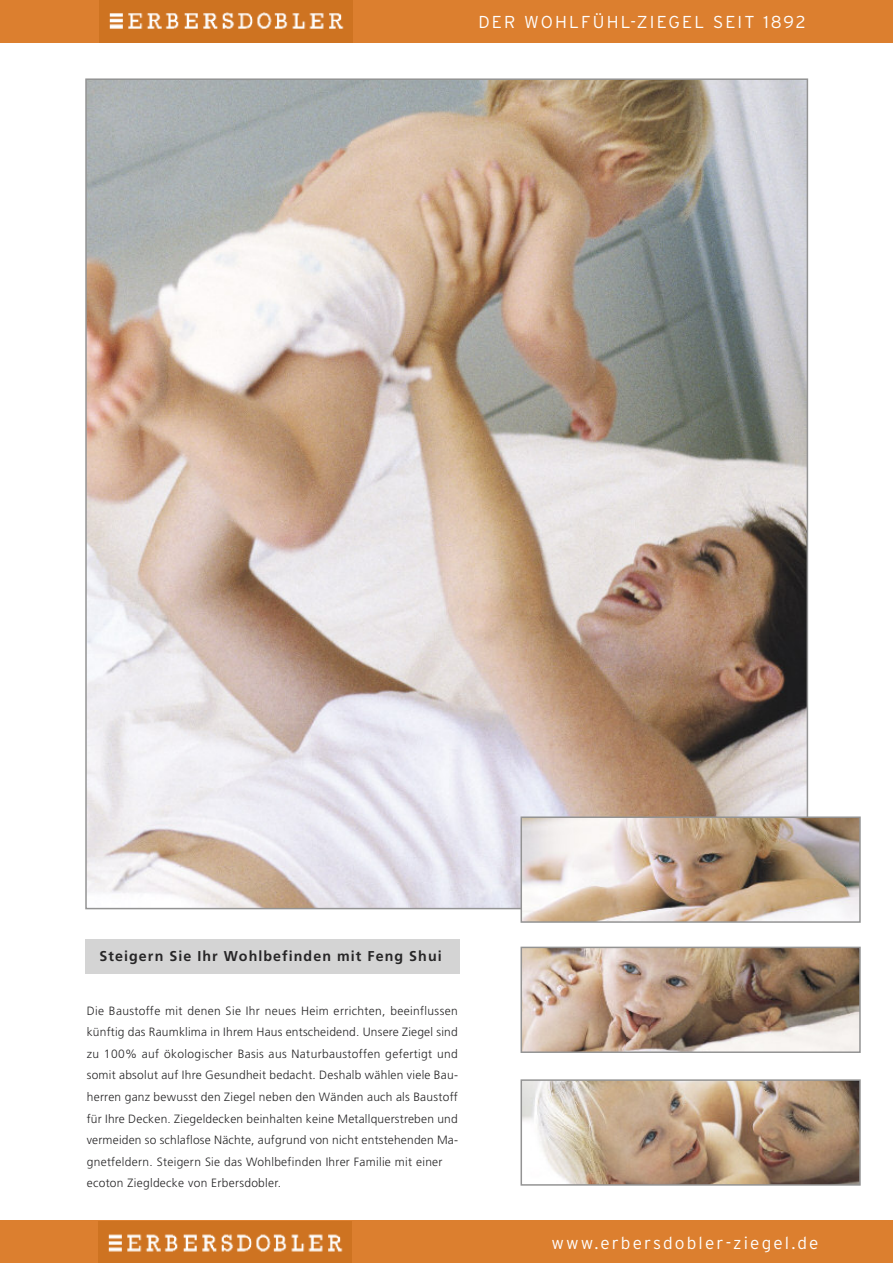
<style>
.page{position:relative;width:893px;height:1263px;background:#fff}
.page>*{position:absolute;margin:0;border:0;box-sizing:border-box;transform-origin:0 0}
.t1{font:300 17.25px "Interstate";letter-spacing:.125em;color:#fff}
.t2{font:700 14.25px "Frutiger";letter-spacing:.075em;color:#272627}
.t3{font:300 12px/21.6px "Frutiger";letter-spacing:.025em;color:#272627}
</style>
<div class="page">
<img style="left:88px;top:81px;width:717px;height:825px">
<div style="left:0;top:0;width:893px;height:43px;background:#dc7f2f"></div>
<img style="left:99px;top:0;width:253px;height:43px">
<div style="left:0;top:1220px;width:893px;height:43px;background:#dc7f2f"></div>
<img style="left:99px;top:1222px;width:253px;height:41px">
<img style="left:523px;top:819px;width:335px;height:101px">
<div style="left:520px;top:816px;width:341px;height:107px;border:2px solid #939393"></div>
<img style="left:523px;top:950px;width:335px;height:100px">
<div style="left:520px;top:947px;width:341px;height:106px;border:2px solid #939393"></div>
<img style="left:523px;top:1082px;width:335px;height:101px">
<div style="left:520px;top:1079px;width:341px;height:107px;border:2px solid #939393"></div>
<div style="left:86px;top:939px;width:374px;height:34px;background:#d4d4d4"></div>
<h1 class="t1" style="left:478px;top:12px;width:329px">DER WOHLFÜHL-ZIEGEL SEIT 1892</h1>
<p class="t2" style="left:100px;top:950px;width:344px">Steigern Sie Ihr Wohlbefinden mit Feng Shui</p>
<p class="t3" style="left:87px;top:1000px;width:373px">Die Baustoffe mit denen Sie Ihr neues Heim errichten, beeinflussen künftig das Raumklima in Ihrem Haus entscheidend. Unsere Ziegel sind zu 100% auf ökologischer Basis aus Naturbaustoffen gefertigt und somit absolut auf Ihre Gesundheit bedacht. Deshalb wählen viele Bau&shy;herren ganz bewusst den Ziegel neben den Wänden auch als Baustoff für Ihre Decken. Ziegeldecken beinhalten keine Metallquerstreben und vermeiden so schlaflose Nächte, aufgrund von nicht entstehenden Ma&shy;gnetfeldern. Steigern Sie das Wohlbefinden Ihrer Familie mit einer ecoton Ziegldecke von Erbersdobler.</p>
<h1 class="t1" style="left:551px;top:1232px;width:269px">www.erbersdobler-ziegel.de</h1>
</div>
